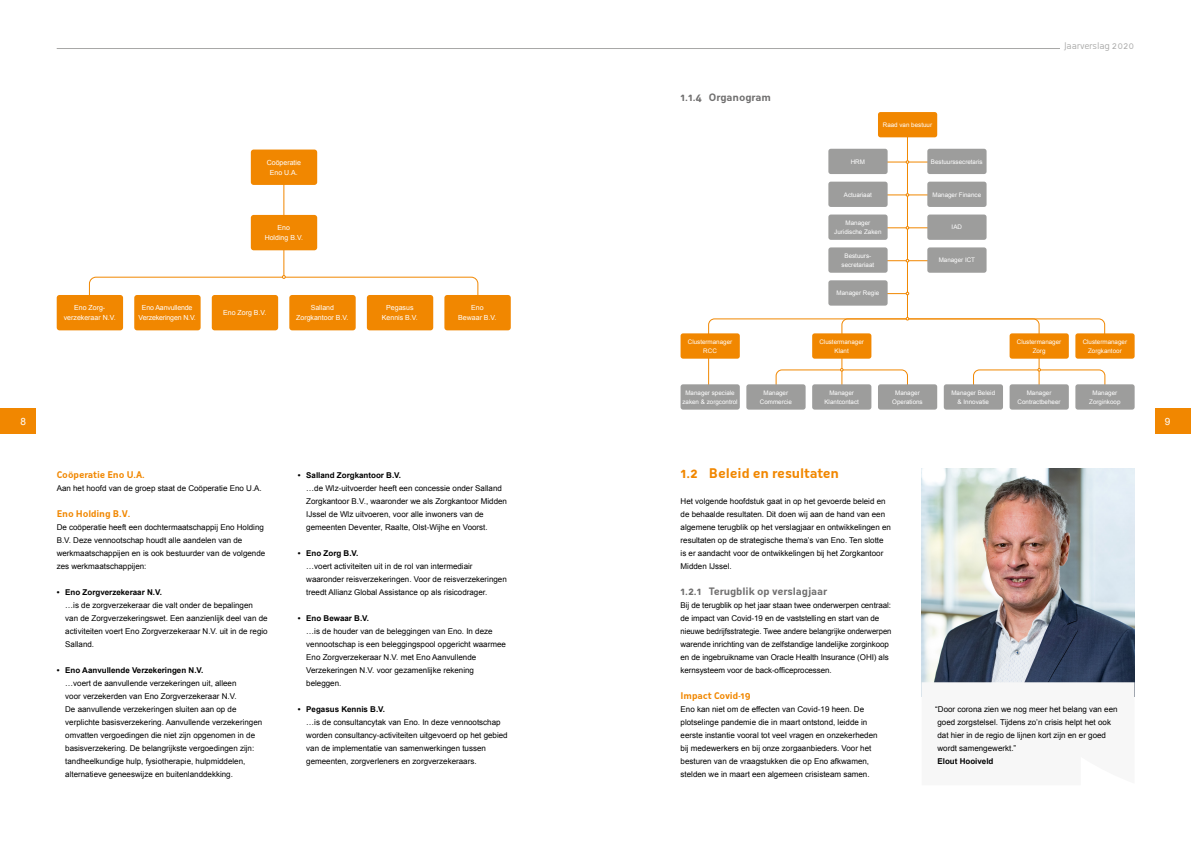
<style>
.page{position:relative;width:1191px;height:842px;background:#fff}
.page>*{position:absolute;margin:0;border:0;box-sizing:border-box;transform-origin:0 0}
.t1{font:700 13px "Oceania";letter-spacing:-.015em;color:#f18700}
.t2{font:700 10px "Oceania";letter-spacing:-.005em;color:#706f6f}
.t3{font:10px "Arial";color:#fff}
.t4{font:700 9px "Oceania";letter-spacing:-.01em;color:#f18700}
.t5{font:9px "Oceania";letter-spacing:-.02em;color:#a8a8a7}
.t6{font:8px/13px "Arial";color:#000}
.t7{font:700 8px "Arial";color:#000}
.t8{font:7px/10px "Arial";color:#fff;text-align:center}
.t9{font:7px/10px "Arial";letter-spacing:-.02em;color:#fff;text-align:center}
.t10{font:6.2px/8.9px "Arial";color:#fff;text-align:center}
</style>
<div class="page">
<hr style="left:57px;top:48px;width:1003px;height:1px;background:#a8a8a7">
<hr style="left:284px;top:181px;width:1px;height:96px;background:#f18700">
<svg style="left:89px;top:275px;width:389px;height:20px"></svg>
<div style="left:251px;top:150px;width:66px;height:35px;background:#f18700;border-radius:3px"></div>
<div style="left:212px;top:295px;width:66px;height:35px;background:#f18700;border-radius:3px"></div>
<div style="left:134px;top:295px;width:67px;height:35px;background:#f18700;border-radius:3px"></div>
<div style="left:57px;top:295px;width:66px;height:35px;background:#f18700;border-radius:3px"></div>
<div style="left:289px;top:295px;width:67px;height:35px;background:#f18700;border-radius:3px"></div>
<div style="left:367px;top:295px;width:66px;height:35px;background:#f18700;border-radius:3px"></div>
<div style="left:444px;top:295px;width:67px;height:35px;background:#f18700;border-radius:3px"></div>
<div style="left:251px;top:215px;width:66px;height:35px;background:#f18700;border-radius:3px"></div>
<hr style="left:882px;top:162px;width:49px;height:1px;background:#f18700">
<hr style="left:882px;top:195px;width:49px;height:1px;background:#f18700">
<hr style="left:882px;top:228px;width:49px;height:1px;background:#f18700">
<hr style="left:882px;top:261px;width:49px;height:1px;background:#f18700">
<hr style="left:907px;top:135px;width:1px;height:184px;background:#f18700">
<div style="left:878px;top:112px;width:59px;height:25px;background:#f18700;border-radius:3px"></div>
<div style="left:828px;top:149px;width:59px;height:25px;background:#9d9d9c;border-radius:3px"></div>
<div style="left:927px;top:149px;width:59px;height:25px;background:#9d9d9c;border-radius:3px"></div>
<div style="left:828px;top:182px;width:59px;height:25px;background:#9d9d9c;border-radius:3px"></div>
<div style="left:927px;top:182px;width:59px;height:25px;background:#9d9d9c;border-radius:3px"></div>
<div style="left:828px;top:215px;width:59px;height:25px;background:#9d9d9c;border-radius:3px"></div>
<div style="left:927px;top:215px;width:59px;height:25px;background:#9d9d9c;border-radius:3px"></div>
<div style="left:828px;top:247px;width:59px;height:26px;background:#9d9d9c;border-radius:3px"></div>
<div style="left:927px;top:247px;width:59px;height:26px;background:#9d9d9c;border-radius:3px"></div>
<div style="left:828px;top:280px;width:59px;height:26px;background:#9d9d9c;border-radius:3px"></div>
<svg style="left:708px;top:317px;width:397px;height:75px"></svg>
<svg style="left:887px;top:292px;width:22px;height:3px"></svg>
<div style="left:680px;top:384px;width:60px;height:26px;background:#9d9d9c;border-radius:3px"></div>
<div style="left:812px;top:333px;width:59px;height:26px;background:#f18700;border-radius:3px"></div>
<div style="left:1009px;top:333px;width:59px;height:26px;background:#f18700;border-radius:3px"></div>
<div style="left:1075px;top:333px;width:59px;height:26px;background:#f18700;border-radius:3px"></div>
<div style="left:878px;top:384px;width:59px;height:26px;background:#9d9d9c;border-radius:3px"></div>
<div style="left:812px;top:384px;width:59px;height:26px;background:#9d9d9c;border-radius:3px"></div>
<div style="left:746px;top:384px;width:59px;height:26px;background:#9d9d9c;border-radius:3px"></div>
<div style="left:680px;top:333px;width:60px;height:26px;background:#f18700;border-radius:3px"></div>
<div style="left:943px;top:384px;width:60px;height:26px;background:#9d9d9c;border-radius:3px"></div>
<div style="left:1009px;top:384px;width:59px;height:26px;background:#9d9d9c;border-radius:3px"></div>
<div style="left:1075px;top:384px;width:59px;height:26px;background:#9d9d9c;border-radius:3px"></div>
<img style="left:921px;top:469px;width:213px;height:213px">
<svg style="left:921px;top:682px;width:213px;height:15px"></svg>
<div style="left:0;top:408px;width:36px;height:26px;background:#f18700"></div>
<div style="left:1155px;top:408px;width:36px;height:26px;background:#f18700"></div>
<p class="t8" style="left:267px;top:157px;width:36px">Coöperatie<br>Eno U.A.</p>
<p class="t8" style="left:265px;top:223px;width:40px">Eno<br>Holding B.V.</p>
<p class="t8" style="left:64px;top:303px;width:53px">Eno Zorg&shy;verzekeraar N.V.</p>
<p class="t8" style="left:296px;top:303px;width:54px">Salland<br>Zorgkantoor B.V.</p>
<p class="t8" style="left:382px;top:303px;width:37px">Pegasus<br>Kennis B.V.</p>
<p class="t8" style="left:458px;top:303px;width:40px">Eno<br>Bewaar B.V.</p>
<p class="t9" style="left:139px;top:303px;width:59px">Eno Aanvullende<br>Verzekeringen N.V.</p>
<p class="t8" style="left:223px;top:308px;width:45px">Eno Zorg B.V.</p>
<p class="t5" style="left:1064px;top:40px;width:72px">Jaarverslag 2020</p>
<p class="t2" style="left:680px;top:91px;width:92px">1.1.4 Organogram</p>
<p class="t10" style="left:882px;top:120px;width:51px">Raad van bestuur</p>
<p class="t10" style="left:850px;top:157px;width:16px">HRM</p>
<p class="t10" style="left:931px;top:157px;width:53px">Bestuurssecretaris</p>
<p class="t10" style="left:844px;top:190px;width:30px">Actuariaat</p>
<p class="t10" style="left:932px;top:190px;width:50px">Manager Finance</p>
<p class="t10" style="left:834px;top:218px;width:49px">Manager<br>Juridische Zaken</p>
<p class="t10" style="left:951px;top:223px;width:12px">IAD</p>
<p class="t10" style="left:841px;top:251px;width:34px">Bestuurs&shy;secretariaat</p>
<p class="t10" style="left:938px;top:256px;width:38px">Manager ICT</p>
<p class="t10" style="left:836px;top:289px;width:44px">Manager Regie</p>
<p class="t10" style="left:688px;top:337px;width:46px">Clustermanager<br>RCC</p>
<p class="t10" style="left:682px;top:388px;width:57px">Manager speciale zaken &amp; zorgcontrol</p>
<p class="t10" style="left:760px;top:388px;width:33px">Manager<br>Commercie</p>
<p class="t10" style="left:819px;top:337px;width:46px">Clustermanager<br>Klant</p>
<p class="t10" style="left:1016px;top:337px;width:46px">Clustermanager<br>Zorg</p>
<p class="t10" style="left:1082px;top:337px;width:46px">Clustermanager<br>Zorgkantoor</p>
<p class="t10" style="left:892px;top:388px;width:32px">Manager<br>Operations</p>
<p class="t10" style="left:824px;top:388px;width:36px">Manager<br>Klantcontact</p>
<p class="t10" style="left:951px;top:388px;width:45px">Manager Beleid &amp; Innovatie</p>
<p class="t10" style="left:1017px;top:388px;width:45px">Manager<br>Contractbeheer</p>
<p class="t10" style="left:1089px;top:388px;width:33px">Manager<br>Zorginkoop</p>
<p class="t3" style="left:20px;top:415px;width:7px">8</p>
<p class="t3" style="left:1165px;top:415px;width:7px">9</p>
<p class="t4" style="left:57px;top:469px;width:90px">Coöperatie Eno U.A.</p>
<p class="t6" style="left:57px;top:482px;width:207px">Aan het hoofd van de groep staat de Coöperatie Eno U.A.</p>
<p class="t4" style="left:57px;top:508px;width:75px">Eno Holding B.V.</p>
<p class="t6" style="left:57px;top:521px;width:210px">De coöperatie heeft een dochtermaatschappij Eno Holding B.V. Deze vennootschap houdt alle aandelen van de werkmaatschappijen en is ook bestuurder van de volgende zes werkmaatschappijen:</p>
<p class="t7" style="left:57px;top:587px;width:107px">• Eno Zorgverzekeraar N.V.</p>
<p class="t6" style="left:65px;top:599px;width:204px">…is de zorgverzekeraar die valt onder de bepalingen van de Zorgverzekeringswet. Een aanzienlijk deel van de activiteiten voert Eno Zorgverzekeraar N.V. uit in de regio Salland.</p>
<p class="t7" style="left:57px;top:665px;width:148px">• Eno Aanvullende Verzekeringen N.V.</p>
<p class="t6" style="left:65px;top:677px;width:198px">…voert de aanvullende verzekeringen uit, alleen<br>voor verzekerden van Eno Zorgverzekeraar N.V.<br>De aanvullende verzekeringen sluiten aan op de verplichte basisverzekering. Aanvullende verzekeringen omvatten vergoedingen die niet zijn opgenomen in de basisverzekering. De belangrijkste vergoedingen zijn: tandheelkundige hulp, fysiotherapie, hulpmiddelen, alternatieve geneeswijze en buitenlanddekking.</p>
<p class="t7" style="left:298px;top:470px;width:105px">• Salland Zorgkantoor B.V.</p>
<p class="t6" style="left:306px;top:482px;width:202px">…de Wlz-uitvoerder heeft een concessie onder Salland Zorgkantoor B.V., waaronder we als Zorgkantoor Midden IJssel de Wlz uitvoeren, voor alle inwoners van de gemeenten Deventer, Raalte, Olst-Wijhe en Voorst.</p>
<p class="t7" style="left:298px;top:548px;width:62px">• Eno Zorg B.V.</p>
<p class="t6" style="left:306px;top:560px;width:202px">…voert activiteiten uit in de rol van intermediair waaronder reisverzekeringen. Voor de reisverzekeringen treedt Allianz Global Assistance op als risicodrager.</p>
<p class="t7" style="left:298px;top:613px;width:73px">• Eno Bewaar B.V.</p>
<p class="t6" style="left:306px;top:625px;width:201px">…is de houder van de beleggingen van Eno. In deze vennootschap is een beleggingspool opgericht waarmee Eno Zorgverzekeraar N.V. met Eno Aanvullende Verzekeringen N.V. voor gezamenlijke rekening beleggen.</p>
<p class="t7" style="left:298px;top:704px;width:89px">• Pegasus Kennis B.V.</p>
<p class="t6" style="left:306px;top:716px;width:203px">…is de consultancytak van Eno. In deze vennootschap worden consultancy-activiteiten uitgevoerd op het gebied van de implementatie van samenwerkingen tussen gemeenten, zorgverleners en zorgverzekeraars.</p>
<h1 class="t1" style="left:680px;top:466px;width:160px">1.2 Beleid en resultaten</h1>
<p class="t6" style="left:680px;top:495px;width:212px">Het volgende hoofdstuk gaat in op het gevoerde beleid en de behaalde resultaten. Dit doen wij aan de hand van een algemene terugblik op het verslagjaar en ontwikkelingen en resultaten op de strategische thema’s van Eno. Ten slotte is er aandacht voor de ontwikkelingen bij het Zorgkantoor Midden IJssel.</p>
<p class="t2" style="left:680px;top:585px;width:148px">1.2.1 Terugblik op verslagjaar</p>
<p class="t6" style="left:680px;top:599px;width:212px">Bij de terugblik op het jaar staan twee onderwerpen centraal: de impact van Covid-19 en de vaststelling en start van de nieuwe bedrijfsstrategie. Twee andere belangrijke onderwerpen warende inrichting van de zelfstandige landelijke zorginkoop en de ingebruikname van Oracle Health Insurance (OHI) als kernsysteem voor de back-officeprocessen.</p>
<p class="t4" style="left:680px;top:690px;width:71px">Impact Covid-19</p>
<p class="t6" style="left:680px;top:703px;width:198px">Eno kan niet om de effecten van Covid-19 heen. De plotselinge pandemie die in maart ontstond, leidde in eerste instantie vooral tot veel vragen en onzekerheden bij medewerkers en bij onze zorgaanbieders. Voor het besturen van de vraagstukken die op Eno afkwamen, stelden we in maart een algemeen crisisteam samen.</p>
<p class="t6" style="left:935px;top:703px;width:184px">“Door corona zien we nog meer het belang van een goed zorgstelsel. Tijdens zo’n crisis helpt het ook dat hier in de regio de lijnen kort zijn en er goed wordt samengewerkt.”</p>
<p class="t7" style="left:937px;top:756px;width:58px">Elout Hooiveld</p>
</div>
